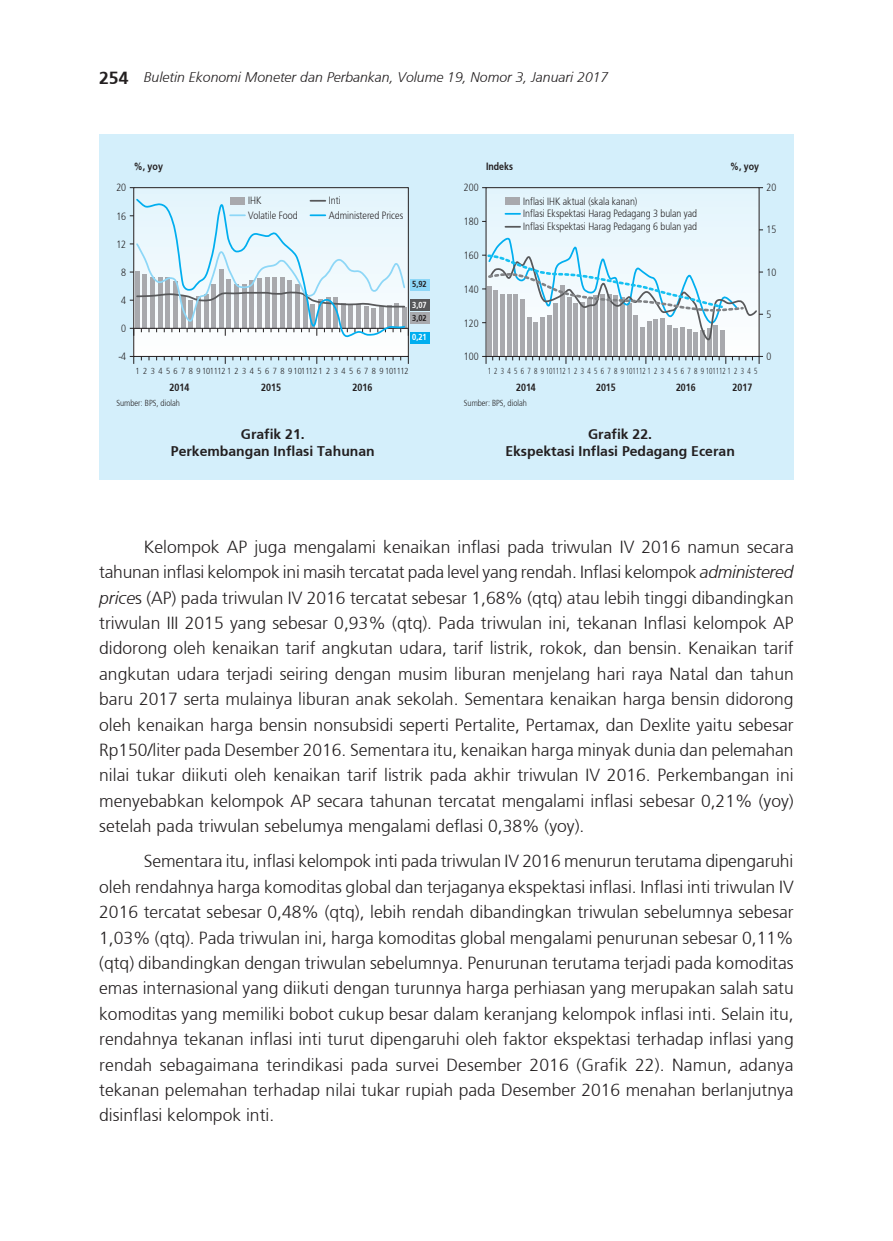
<style>
.page{position:relative;width:893px;height:1241px;background:#fff}
.page>*{position:absolute;margin:0;border:0;box-sizing:border-box;transform-origin:0 0}
.t1{font:300 17.5px/25.4px "Frutiger";color:#231f20;text-align:justify}
.t2{font:700 14px/17.5px "Frutiger";color:#231f20;text-align:center}
.t3{font:italic 300 14px "Frutiger";color:#231f20}
.t4{font:300 10.5px/12.8px "Frutiger";color:#231f20;scale:.84 1}
.t5{font:300 10.5px/14.7px "Frutiger";color:#231f20;scale:.85 1}
.t6{font:700 10.5px "Frutiger";color:#231f20;scale:.84 1}
.t7{font:700 10.5px "Frutiger";color:#231f20;scale:.85 1}
.t8{font:300 8.75px "Frutiger";letter-spacing:.545em;color:#231f20;scale:.69 1}
.t9{font:300 8.75px "Frutiger";letter-spacing:.47em;color:#231f20;scale:.85 1}
.t10{font:300 8.75px "Frutiger";color:#231f20;scale:.85 1}
.t11{font:300 8.75px "Frutiger";color:#231f20;scale:.84 1}
.t12{font:700 8.75px "Frutiger";color:#231f20;scale:.85 1}
.t13{font:700 8.75px "Frutiger";color:#fff;scale:.85 1}
.s1{font-weight:700;font-style:normal;font-size:17.5px}
.s2{font-style:italic}
</style>
<div class="page">
<div style="left:99px;top:134px;width:694px;height:346px;background:#d4effb"></div>
<svg style="left:135px;top:189px;width:272px;height:166px"></svg>
<div style="left:133px;top:187px;width:276px;height:170px;border:1px solid #231f20"></div>
<svg style="left:130px;top:198px;width:279px;height:139px;background:#d5e4eb"></svg>
<div style="left:230px;top:197px;width:15px;height:7px;background:#a8a9ad"></div>
<div style="left:410px;top:279px;width:19px;height:11px;background:#8dd7f7"></div>
<div style="left:410px;top:299px;width:19px;height:12px;background:#57585a"></div>
<div style="left:410px;top:313px;width:19px;height:11px;background:#a8a9ad"></div>
<div style="left:410px;top:332px;width:19px;height:11px;background:#00aeef"></div>
<svg style="left:488px;top:189px;width:269px;height:166px"></svg>
<div style="left:487px;top:286px;width:5px;height:70px;background:#a8a9ad"></div>
<hr style="left:494px;top:290px;width:4px;height:66px;background:#a8a9ad">
<div style="left:500px;top:294px;width:5px;height:62px;background:#a8a9ad"></div>
<div style="left:507px;top:294px;width:5px;height:62px;background:#a8a9ad"></div>
<hr style="left:514px;top:294px;width:4px;height:62px;background:#a8a9ad">
<div style="left:520px;top:299px;width:5px;height:57px;background:#a8a9ad"></div>
<div style="left:527px;top:317px;width:5px;height:39px;background:#a8a9ad"></div>
<hr style="left:534px;top:322px;width:4px;height:34px;background:#a8a9ad">
<div style="left:540px;top:317px;width:5px;height:39px;background:#a8a9ad"></div>
<div style="left:547px;top:315px;width:5px;height:41px;background:#a8a9ad"></div>
<hr style="left:554px;top:303px;width:4px;height:53px;background:#a8a9ad">
<div style="left:560px;top:285px;width:5px;height:71px;background:#a8a9ad"></div>
<div style="left:567px;top:297px;width:5px;height:59px;background:#a8a9ad"></div>
<div style="left:573px;top:302px;width:5px;height:54px;background:#a8a9ad"></div>
<div style="left:580px;top:302px;width:5px;height:54px;background:#a8a9ad"></div>
<div style="left:587px;top:298px;width:5px;height:58px;background:#a8a9ad"></div>
<div style="left:593px;top:295px;width:5px;height:61px;background:#a8a9ad"></div>
<div style="left:600px;top:294px;width:5px;height:62px;background:#a8a9ad"></div>
<div style="left:607px;top:294px;width:5px;height:62px;background:#a8a9ad"></div>
<div style="left:613px;top:295px;width:5px;height:61px;background:#a8a9ad"></div>
<div style="left:620px;top:297px;width:5px;height:59px;background:#a8a9ad"></div>
<div style="left:627px;top:303px;width:5px;height:53px;background:#a8a9ad"></div>
<div style="left:633px;top:314px;width:5px;height:42px;background:#a8a9ad"></div>
<div style="left:640px;top:327px;width:5px;height:29px;background:#a8a9ad"></div>
<div style="left:647px;top:321px;width:5px;height:35px;background:#a8a9ad"></div>
<div style="left:653px;top:319px;width:5px;height:37px;background:#a8a9ad"></div>
<div style="left:660px;top:318px;width:5px;height:38px;background:#a8a9ad"></div>
<hr style="left:667px;top:325px;width:4px;height:31px;background:#a8a9ad">
<div style="left:673px;top:327px;width:5px;height:29px;background:#a8a9ad"></div>
<div style="left:680px;top:326px;width:5px;height:30px;background:#a8a9ad"></div>
<hr style="left:687px;top:329px;width:4px;height:27px;background:#a8a9ad">
<div style="left:693px;top:332px;width:5px;height:24px;background:#a8a9ad"></div>
<div style="left:700px;top:330px;width:5px;height:26px;background:#a8a9ad"></div>
<hr style="left:707px;top:328px;width:4px;height:28px;background:#a8a9ad">
<div style="left:713px;top:325px;width:5px;height:31px;background:#a8a9ad"></div>
<div style="left:720px;top:330px;width:5px;height:26px;background:#a8a9ad"></div>
<div style="left:486px;top:187px;width:273px;height:170px;border:1px solid #231f20"></div>
<svg style="left:506px;top:356px;width:7px;height:4px"></svg>
<svg style="left:526px;top:356px;width:7px;height:4px"></svg>
<svg style="left:546px;top:356px;width:7px;height:4px"></svg>
<svg style="left:559px;top:356px;width:7px;height:8px"></svg>
<svg style="left:579px;top:356px;width:7px;height:4px"></svg>
<svg style="left:599px;top:356px;width:7px;height:4px"></svg>
<svg style="left:619px;top:356px;width:7px;height:4px"></svg>
<svg style="left:639px;top:356px;width:7px;height:8px"></svg>
<svg style="left:659px;top:356px;width:7px;height:4px"></svg>
<svg style="left:679px;top:356px;width:7px;height:4px"></svg>
<svg style="left:699px;top:356px;width:7px;height:4px"></svg>
<svg style="left:719px;top:356px;width:7px;height:8px"></svg>
<svg style="left:739px;top:356px;width:7px;height:4px"></svg>
<svg style="left:482px;top:356px;width:11px;height:8px"></svg>
<svg style="left:482px;top:236px;width:281px;height:109px"></svg>
<svg style="left:505px;top:213px;width:15px;height:2px"></svg>
<svg style="left:505px;top:226px;width:15px;height:2px"></svg>
<div style="left:505px;top:197px;width:15px;height:8px;background:#a8a9ad"></div>
<p class="t3" style="left:99px;top:70px;width:511px"><span class="s1">254</span> Buletin Ekonomi Moneter dan Perbankan, Volume 19, Nomor 3, Januari 2017</p>
<p class="t5" style="left:116px;top:180px;width:13px">20</p>
<p class="t5" style="left:116px;top:209px;width:13px">16</p>
<p class="t7" style="left:134px;top:160px;width:36px">%, yoy</p>
<p class="t5" style="left:248px;top:193px;width:60px">IHK<br>Volatile Food</p>
<p class="t5" style="left:329px;top:193px;width:89px">Inti<br>Administered Prices</p>
<p class="t4" style="left:464px;top:181px;width:19px">200</p>
<p class="t4" style="left:464px;top:215px;width:19px">180</p>
<p class="t6" style="left:486px;top:160px;width:34px">Indeks</p>
<p class="t6" style="left:730px;top:160px;width:36px">%, yoy</p>
<p class="t4" style="left:523px;top:195px;width:209px">Inflasi IHK aktual (skala kanan)<br>Inflasi Ekspektasi Harag Pedagang 3 bulan yad<br>Inflasi Ekspektasi Harag Pedagang 6 bulan yad</p>
<p class="t4" style="left:766px;top:181px;width:13px">20</p>
<p class="t4" style="left:766px;top:223px;width:13px">15</p>
<p class="t5" style="left:116px;top:237px;width:13px">12</p>
<p class="t4" style="left:464px;top:249px;width:19px">160</p>
<p class="t5" style="left:121px;top:265px;width:7px">8</p>
<p class="t4" style="left:766px;top:266px;width:13px">10</p>
<p class="t5" style="left:121px;top:293px;width:7px">4</p>
<p class="t5" style="left:121px;top:321px;width:7px">0</p>
<p class="t12" style="left:412px;top:279px;width:19px">5,92</p>
<p class="t13" style="left:412px;top:299px;width:19px">3,07</p>
<p class="t12" style="left:412px;top:313px;width:19px">3,02</p>
<p class="t13" style="left:412px;top:332px;width:19px">0,21</p>
<p class="t4" style="left:464px;top:283px;width:19px">140</p>
<p class="t4" style="left:464px;top:317px;width:19px">120</p>
<p class="t4" style="left:766px;top:308px;width:7px">5</p>
<p class="t5" style="left:118px;top:349px;width:11px">-4</p>
<p class="t4" style="left:464px;top:350px;width:19px">100</p>
<p class="t4" style="left:766px;top:350px;width:7px">0</p>
<p class="t9" style="left:135px;top:366px;width:323px">123456789101112123456789101112123456789101112</p>
<p class="t8" style="left:488px;top:365px;width:392px">12345678910111212345678910111212345678910111212345</p>
<p class="t7" style="left:170px;top:381px;width:25px">2014</p>
<p class="t7" style="left:261px;top:381px;width:25px">2015</p>
<p class="t7" style="left:353px;top:381px;width:25px">2016</p>
<p class="t6" style="left:516px;top:381px;width:25px">2014</p>
<p class="t6" style="left:596px;top:381px;width:25px">2015</p>
<p class="t6" style="left:676px;top:381px;width:25px">2016</p>
<p class="t6" style="left:733px;top:381px;width:25px">2017</p>
<p class="t10" style="left:116px;top:398px;width:76px">Sumber: BPS, diolah</p>
<p class="t11" style="left:464px;top:398px;width:76px">Sumber: BPS, diolah</p>
<p class="t2" style="left:171px;top:425px;width:205px">Grafik 21.<br>Perkembangan Inflasi Tahunan</p>
<p class="t2" style="left:505px;top:425px;width:231px">Grafik 22.<br>Ekspektasi Inflasi Pedagang Eceran</p>
<p class="t1" style="left:99px;top:534px;width:696px;text-indent:45px">Kelompok AP juga mengalami kenaikan inflasi pada triwulan IV 2016 namun secara tahunan inflasi kelompok ini masih tercatat pada level yang rendah. Inflasi kelompok <span class="s2">administered price</span>s (AP) pada triwulan IV 2016 tercatat sebesar 1,68% (qtq) atau lebih tinggi dibandingkan triwulan III 2015 yang sebesar 0,93% (qtq). Pada triwulan ini, tekanan Inflasi kelompok AP didorong oleh kenaikan tarif angkutan udara, tarif listrik, rokok, dan bensin. Kenaikan tarif angkutan udara terjadi seiring dengan musim liburan menjelang hari raya Natal dan tahun baru 2017 serta mulainya liburan anak sekolah. Sementara kenaikan harga bensin didorong oleh kenaikan harga bensin nonsubsidi seperti Pertalite, Pertamax, dan Dexlite yaitu sebesar Rp150/liter pada Desember 2016. Sementara itu, kenaikan harga minyak dunia dan pelemahan nilai tukar diikuti oleh kenaikan tarif listrik pada akhir triwulan IV 2016. Perkembangan ini menyebabkan kelompok AP secara tahunan tercatat mengalami inflasi sebesar 0,21% (yoy) setelah pada triwulan sebelumya mengalami deflasi 0,38% (yoy).</p>
<p class="t1" style="left:99px;top:848px;width:696px;text-indent:45px">Sementara itu, inflasi kelompok inti pada triwulan IV 2016 menurun terutama dipengaruhi oleh rendahnya harga komoditas global dan terjaganya ekspektasi inflasi. Inflasi inti triwulan IV 2016 tercatat sebesar 0,48% (qtq), lebih rendah dibandingkan triwulan sebelumnya sebesar 1,03% (qtq). Pada triwulan ini, harga komoditas global mengalami penurunan sebesar 0,11% (qtq) dibandingkan dengan triwulan sebelumnya. Penurunan terutama terjadi pada komoditas emas internasional yang diikuti dengan turunnya harga perhiasan yang merupakan salah satu komoditas yang memiliki bobot cukup besar dalam keranjang kelompok inflasi inti. Selain itu, rendahnya tekanan inflasi inti turut dipengaruhi oleh faktor ekspektasi terhadap inflasi yang rendah sebagaimana terindikasi pada survei Desember 2016 (Grafik 22). Namun, adanya tekanan pelemahan terhadap nilai tukar rupiah pada Desember 2016 menahan berlanjutnya disinflasi kelompok inti.</p>
</div>
